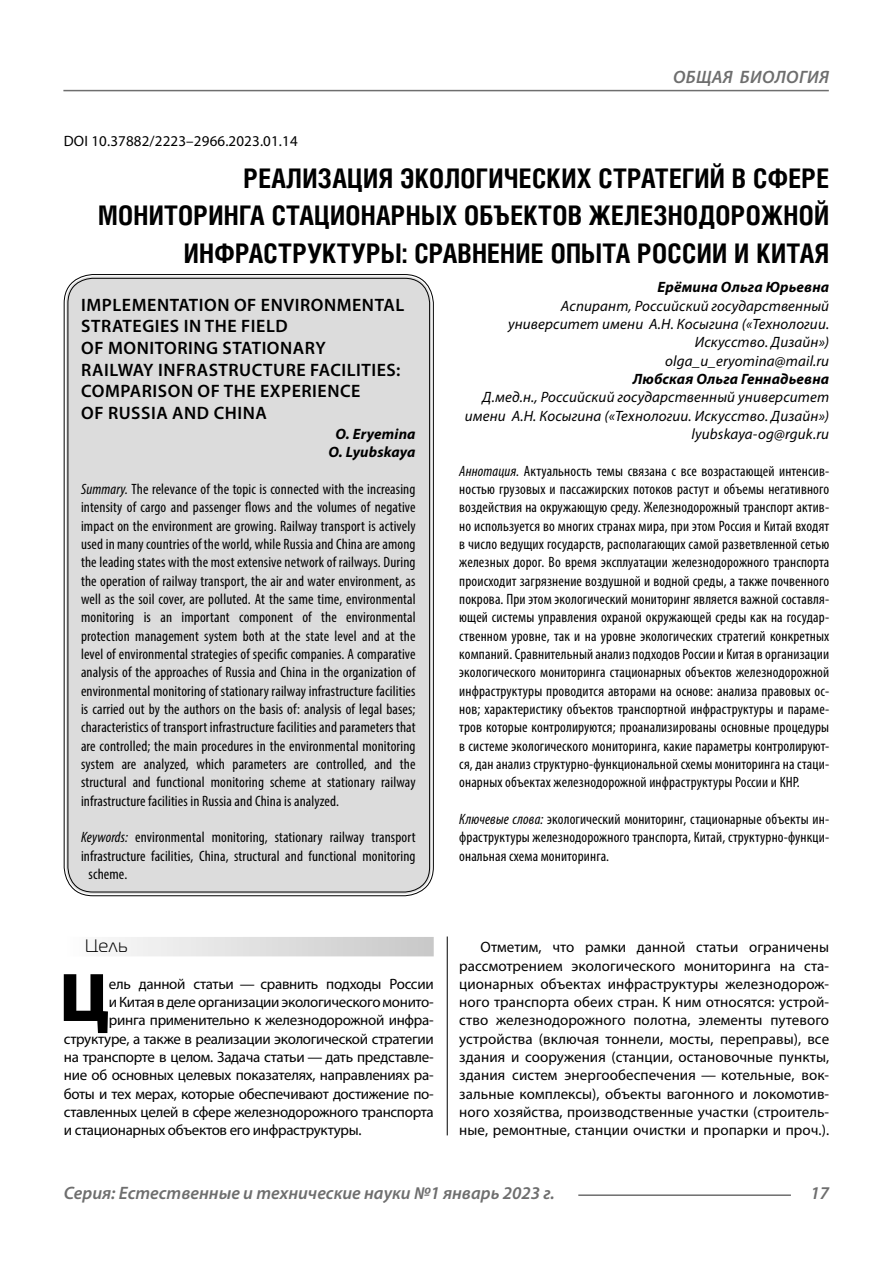
<style>
.page{position:relative;width:893px;height:1263px;background:#fff}
.page>*{position:absolute;margin:0;border:0;box-sizing:border-box;transform-origin:0 0}
.Bukvica{font:900 69.3px "Myriad Pro";color:#000}
.Header{font:700 27px/37.5px "Helios Cond C";letter-spacing:.01em;color:#000;text-align:right}
.Header-eng{font:600 18px/21.6px "Myriad Pro";letter-spacing:.03em;color:#000}
.t1{font:italic 600 18px "Myriad Pro";color:#6e6e6e}
.t2{font:italic 600 18px "Myriad Pro";letter-spacing:.02em;color:#6e6e6e}
.Subheader{font:18px "Magistral C";color:#000}
.Annotation-rus{font:condensed 15px/18.3px "Myriad Pro";letter-spacing:.01em;color:#000;text-align:justify}
.Annotation-eng{font:condensed 15px/18.3px "Myriad Pro";letter-spacing:.01em;color:#000;text-align:justify}
.Normal{font:15px/18.3px "Myriad Pro";letter-spacing:.005em;color:#000;text-align:justify}
.Bukvica-2{font:15px "Myriad Pro";letter-spacing:-.02em;color:#000}
.Author-doc{font:italic 15px/18.3px "Myriad Pro";letter-spacing:.01em;color:#000;text-align:right}
.Author-email{font:italic 15px "Myriad Pro";letter-spacing:.01em;color:#000}
.Author{font:italic 700 15px "Myriad Pro";letter-spacing:.01em;color:#000}
.DOI{font:15px "Myriad Pro";letter-spacing:.01em;color:#000}
.Author-eng{font:italic 700 15px "Myriad Pro";letter-spacing:.01em;color:#000}
.s1{font-style:italic}
</style>
<div class="page">
<hr style="left:447px;top:934px;width:1px;height:201px;background:#000">
<div style="left:64px;top:937px;width:370px;height:19px;background:linear-gradient(to right,#fcfcfc,#c8c8c8)"></div>
<div style="left:66px;top:276px;width:365px;height:618px;background:#dcdcdc;border-radius:27px"></div>
<hr style="left:578px;top:1194px;width:213px;height:2px;background:#6e6e6e">
<hr style="left:63px;top:90px;width:766px;height:1px;background:#6e6e6e">
<p class="t2" style="left:673px;top:66px;width:157px">ОБЩАЯ БИОЛОГИЯ</p>
<p class="DOI" style="left:64px;top:132px;width:235px">DOI 10.37882/2223–2966.2023.01.14</p>
<p class="Header" style="left:98px;top:159px;width:733px">РЕАЛИЗАЦИЯ ЭКОЛОГИЧЕСКИХ СТРАТЕГИЙ В СФЕРЕ<br>МОНИТОРИНГА СТАЦИОНАРНЫХ ОБЪЕКТОВ ЖЕЛЕЗНОДОРОЖНОЙ<br>ИНФРАСТРУКТУРЫ: СРАВНЕНИЕ ОПЫТА РОССИИ И КИТАЯ</p>
<p class="Author" style="left:657px;top:278px;width:173px">Ерёмина Ольга Юрьевна</p>
<p class="Author-doc" style="left:508px;top:296px;width:323px">Аспирант, Российский государственный университет имени А.Н. Косыгина («Технологии.<br>Искусство. Дизайн»)</p>
<p class="Author-email" style="left:665px;top:351px;width:165px">olga_u_eryomina@mail.ru</p>
<p class="Author" style="left:633px;top:369px;width:198px">Любская Ольга Геннадьевна</p>
<p class="Author-doc" style="left:465px;top:388px;width:366px">Д.мед.н., Российский государственный университет имени А.Н. Косыгина («Технологии. Искусство. Дизайн»)</p>
<p class="Author-email" style="left:691px;top:425px;width:139px">lyubskaya-og@rguk.ru</p>
<p class="Annotation-rus" style="left:459px;top:461px;width:371px"><span class="s1">Аннотация.</span> Актуальность темы связана с все возрастающей интенсив&shy;ностью грузовых и пассажирских потоков растут и объемы негативного воздействия на окружающую среду. Железнодорожный транспорт актив&shy;но используется во многих странах мира, при этом Россия и Китай входят в число ведущих государств, располагающих самой разветвленной сетью железных дорог. Во время эксплуатации железнодорожного транспорта происходит загрязнение воздушной и водной среды, а также почвенного покрова. При этом экологический мониторинг является важной составля&shy;ющей системы управления охраной окружающей среды как на государ&shy;ственном уровне, так и на уровне экологических стратегий конкретных компаний. Сравнительный анализ подходов России и Китая в организации экологического мониторинга стационарных объектов железнодорожной инфраструктуры проводится авторами на основе: анализа правовых ос&shy;нов; характеристику объектов транспортной инфраструктуры и параме&shy;тров которые контролируются; проанализированы основные процедуры в системе экологического мониторинга, какие параметры контролируют&shy;ся, дан анализ структурно-функциональной схемы мониторинга на стаци&shy;онарных объектах железнодорожной инфраструктуры России и КНР.</p>
<p class="Annotation-rus" style="left:459px;top:810px;width:371px"><span class="s1">Ключевые слова:</span> экологический мониторинг, стационарные объекты ин&shy;фраструктуры железнодорожного транспорта, Китай, структурно-функци&shy;ональная схема мониторинга.</p>
<p class="Header-eng" style="left:81px;top:293px;width:324px">IMPLEMENTATION OF ENVIRONMENTAL<br>STRATEGIES IN THE FIELD<br>OF MONITORING STATIONARY<br>RAILWAY INFRASTRUCTURE FACILITIES:<br>COMPARISON OF THE EXPERIENCE<br>OF RUSSIA AND CHINA</p>
<p class="Author-eng" style="left:335px;top:424px;width:82px">O. Eryemina</p>
<p class="Author-eng" style="left:328px;top:443px;width:89px">O. Lyubskaya</p>
<p class="Annotation-eng" style="left:81px;top:480px;width:336px"><span class="s1">Summary.</span> The relevance of the topic is connected with the increasing intensity of cargo and passenger flows and the volumes of negative impact on the environment are growing. Railway transport is actively used in many countries of the world, while Russia and China are among the leading states with the most extensive network of railways. During the operation of railway transport, the air and water environment, as well as the soil cover, are polluted. At the same time, environmental monitoring is an important component of the environmental protection management system both at the state level and at the level of environmental strategies of specific companies. A comparative analysis of the approaches of Russia and China in the organization of environmental monitoring of stationary railway infrastructure facilities is carried out by the authors on the basis of: analysis of legal bases; characteristics of transport infrastructure facilities and parameters that are controlled; the main procedures in the environmental monitoring system are analyzed, which parameters are controlled, and the structural and functional monitoring scheme at stationary railway infrastructure facilities in Russia and China is analyzed.</p>
<p class="Annotation-eng" style="left:81px;top:828px;width:336px"><span class="s1">Keywords:</span> environmental monitoring, stationary railway transport</p>
<p class="Annotation-eng" style="left:81px;top:846px;width:336px">infrastructure facilities, China, structural and functional monitoring</p>
<p class="Annotation-eng" style="left:89px;top:864px;width:40px">scheme.</p>
<p class="Subheader" style="left:85px;top:936px;width:44px">Цель</p>
<p class="Bukvica" style="left:59px;top:951px;width:51px">Ц</p>
<p class="Bukvica-2" style="left:109px;top:974px;width:326px">ель данной статьи — сравнить подходы России</p>
<p class="Bukvica-2" style="left:109px;top:993px;width:326px">и Китая в деле организации экологического монито-</p>
<p class="Bukvica-2" style="left:109px;top:1011px;width:326px">ринга применительно к железнодорожной инфра-</p>
<p class="Bukvica-2" style="left:64px;top:1029px;width:371px">структуре, а также в реализации экологической стратегии</p>
<p class="Bukvica-2" style="left:64px;top:1048px;width:371px">на транспорте в целом. Задача статьи — дать представле-</p>
<p class="Bukvica-2" style="left:64px;top:1066px;width:371px">ние об основных целевых показателях, направлениях ра-</p>
<p class="Bukvica-2" style="left:64px;top:1084px;width:371px">боты и тех мерах, которые обеспечивают достижение по-</p>
<p class="Bukvica-2" style="left:64px;top:1103px;width:371px">ставленных целей в сфере железнодорожного транспорта</p>
<p class="Bukvica-2" style="left:64px;top:1121px;width:299px">и стационарных объектов его инфраструктуры.</p>
<p class="Normal" style="left:459px;top:938px;width:371px;text-indent:21px">Отметим, что рамки данной статьи ограничены рассмотрением экологического мониторинга на ста&shy;ционарных объектах инфраструктуры железнодорож&shy;ного транспорта обеих стран. К ним относятся: устрой&shy;ство железнодорожного полотна, элементы путевого устройства (включая тоннели, мосты, переправы), все здания и сооружения (станции, остановочные пункты, здания систем энергообеспечения — котельные, вок&shy;зальные комплексы), объекты вагонного и локомотив&shy;ного хозяйства, производственные участки (строитель&shy;ные, ремонтные, станции очистки и пропарки и проч.).</p>
<p class="t1" style="left:64px;top:1182px;width:493px">Серия: Естественные и технические науки №1 январь 2023 г.</p>
<p class="t1" style="left:810px;top:1182px;width:20px">17</p>
</div>
